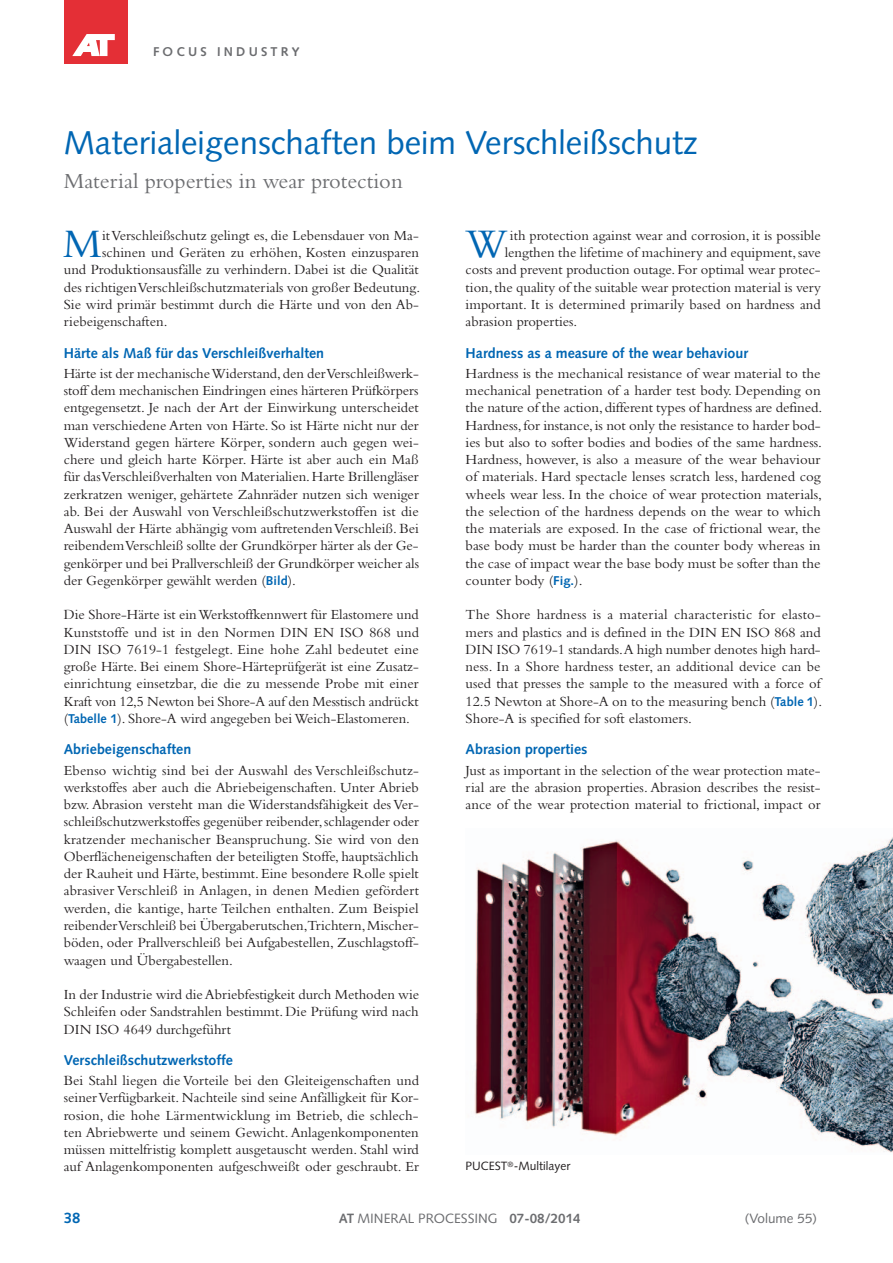
<style>
.page{position:relative;width:893px;height:1263px;background:#fff}
.page>*{position:absolute;margin:0;border:0;box-sizing:border-box;transform-origin:0 0}
.t1{font:42.3px "Bembo Std";color:#0166b3}
.t2{font:33px "Syntax LT Std";color:#0166b3}
.t3{font:22.5px "Bembo Std";color:#6c6d70}
.t4{font:700 15px "Syntax LT Std";color:#0166b3}
.t5{font:14.55px/17.2px "Bembo Std";color:#231f20;text-align:justify}
.t6{font:700 14.25px "Syntax LT Std";color:#0166b3}
.t7{font:13.5px "Syntax LT Std";color:#6c6d70}
.t8{font:700 13.5px "Syntax LT Std";color:#6c6d70}
.t9{font:700 12.75px "Syntax LT Std";letter-spacing:.25em;color:#6c6d70}
.t10{font:12px "Syntax LT Std";color:#231f20}
.s1{font-family:"Syntax LT Std";font-weight:700;font-size:12.75px;color:#0166b3}
.s2{font-weight:700}
</style>
<div class="page">
<div style="left:64px;top:0;width:64px;height:64px;background:#e42f36"></div>
<svg style="left:72px;top:34px;width:43px;height:22px"></svg>
<img style="left:474px;top:837px;width:419px;height:316px">
<p class="t9" style="left:153px;top:45px;width:148px">FOCUS INDUSTRY</p>
<h2 class="t2" style="left:64px;top:123px;width:636px">Materialeigenschaften beim Verschleißschutz</h2>
<h3 class="t3" style="left:64px;top:168px;width:340px">Material properties in wear protection</h3>
<h1 class="t1" style="left:63px;top:219px;width:40px">M</h1>
<p class="t5" style="left:102px;top:226px;width:318px">it Verschleißschutz gelingt es, die Lebensdauer von Ma-</p>
<p class="t5" style="left:102px;top:244px;width:319px">schinen und Geräten zu erhöhen, Kosten einzusparen</p>
<p class="t5" style="left:64px;top:261px;width:357px">und Produktionsausfälle zu verhindern. Dabei ist die Qualität</p>
<p class="t5" style="left:64px;top:278px;width:358px">des richtigen Verschleißschutzmaterials von großer Bedeutung.</p>
<p class="t5" style="left:64px;top:295px;width:357px">Sie wird primär bestimmt durch die Härte und von den Ab-</p>
<p class="t5" style="left:64px;top:313px;width:105px">riebeigenschaften.</p>
<p class="t6" style="left:64px;top:344px;width:262px">Härte als Maß für das Verschleißverhalten</p>
<p class="t5" style="left:64px;top:364px;width:357px">Härte ist der mechanische Widerstand, den der Verschleißwerk&shy;stoff dem mechanischen Eindringen eines härteren Prüfkörpers entgegensetzt. Je nach der Art der Einwirkung unterscheidet man verschiedene Arten von Härte. So ist Härte nicht nur der Widerstand gegen härtere Körper, sondern auch gegen wei&shy;chere und gleich harte Körper. Härte ist aber auch ein Maß für das Verschleißverhalten von Materialien. Harte Brillengläser zerkratzen weniger, gehärtete Zahnräder nutzen sich weniger ab. Bei der Auswahl von Verschleißschutzwerkstoffen ist die Auswahl der Härte abhängig vom auftretenden Verschleiß. Bei reibendem Verschleiß sollte der Grundkörper härter als der Ge&shy;genkörper und bei Prallverschleiß der Grundkörper weicher als der Gegenkörper gewählt werden (<span class="s1">Bild</span>).</p>
<p class="t5" style="left:64px;top:606px;width:357px">Die Shore-Härte ist ein Werkstoffkennwert für Elastomere und Kunststoffe und ist in den Normen DIN EN ISO 868 und DIN ISO 7619-1 festgelegt. Eine hohe Zahl bedeutet eine große Härte. Bei einem Shore-Härteprüfgerät ist eine Zusatz&shy;einrichtung einsetzbar, die die zu messende Probe mit einer Kraft von 12,5 Newton bei Shore-A auf den Messtisch andrückt (<span class="s1">Tabelle 1</span>). Shore-A wird angegeben bei Weich-Elastomeren.</p>
<p class="t6" style="left:64px;top:741px;width:129px">Abriebeigenschaften</p>
<p class="t5" style="left:64px;top:761px;width:357px">Ebenso wichtig sind bei der Auswahl des Verschleißschutz&shy;werkstoffes aber auch die Abriebeigenschaften. Unter Abrieb bzw. Abrasion versteht man die Widerstandsfähigkeit des Ver&shy;schleißschutzwerkstoffes gegenüber reibender, schlagender oder kratzender mechanischer Beanspruchung. Sie wird von den Oberflächeneigenschaften der beteiligten Stoffe, hauptsächlich der Rauheit und Härte, bestimmt. Eine besondere Rolle spielt abrasiver Verschleiß in Anlagen, in denen Medien gefördert werden, die kantige, harte Teilchen enthalten. Zum Beispiel reibender Verschleiß bei Übergaberutschen,Trichtern, Mischer&shy;böden, oder Prallverschleiß bei Aufgabestellen, Zuschlagstoff&shy;waagen und Übergabestellen.</p>
<p class="t5" style="left:64px;top:985px;width:357px">In der Industrie wird die Abriebfestigkeit durch Methoden wie Schleifen oder Sandstrahlen bestimmt. Die Prüfung wird nach DIN ISO 4649 durchgeführt</p>
<p class="t6" style="left:64px;top:1052px;width:171px">Verschleißschutzwerkstoffe</p>
<p class="t5" style="left:64px;top:1072px;width:357px">Bei Stahl liegen die Vorteile bei den Gleiteigenschaften und seiner Verfügbarkeit. Nachteile sind seine Anfälligkeit für Kor&shy;rosion, die hohe Lärmentwicklung im Betrieb, die schlech&shy;ten Abriebwerte und seinem Gewicht. Anlagenkomponenten müssen mittelfristig komplett ausgetauscht werden. Stahl wird auf Anlagenkomponenten aufgeschweißt oder geschraubt. Er</p>
<h1 class="t1" style="left:466px;top:219px;width:44px">W</h1>
<p class="t5" style="left:510px;top:226px;width:312px">ith protection against wear and corrosion, it is possible</p>
<p class="t5" style="left:505px;top:244px;width:317px">lengthen the lifetime of machinery and equipment, save</p>
<p class="t5" style="left:466px;top:261px;width:357px">costs and prevent production outage. For optimal wear protec-</p>
<p class="t5" style="left:466px;top:278px;width:357px">tion, the quality of the suitable wear protection material is very</p>
<p class="t5" style="left:466px;top:295px;width:357px">important. It is determined primarily based on hardness and</p>
<p class="t5" style="left:466px;top:313px;width:113px">abrasion properties.</p>
<p class="t6" style="left:466px;top:344px;width:284px">Hardness as a measure of the wear behaviour</p>
<p class="t5" style="left:466px;top:364px;width:358px;text-align:left">Hardness is the mechanical resistance of wear material to the mechanical penetration of a harder test body. Depending on the nature of the action, different types of hardness are defined.<br>Hardness, for instance, is not only the resistance to harder bod&shy;ies but also to softer bodies and bodies of the same hardness.<br>Hardness, however, is also a measure of the wear behaviour of materials. Hard spectacle lenses scratch less, hardened cog wheels wear less. In the choice of wear protection materials, the selection of the hardness depends on the wear to which the materials are exposed. In the case of frictional wear, the base body must be harder than the counter body whereas in the case of impact wear the base body must be softer than the counter body (<span class="s1">Fig.</span>).</p>
<p class="t5" style="left:466px;top:606px;width:358px">The Shore hardness is a material characteristic for elasto&shy;mers and plastics and is defined in the DIN EN ISO 868 and DIN ISO 7619-1 standards.A high number denotes high hard&shy;ness. In a Shore hardness tester, an additional device can be used that presses the sample to the measured with a force of 12.5 Newton at Shore-A on to the measuring bench (<span class="s1">Table 1</span>).<br>Shore-A is specified for soft elastomers.</p>
<p class="t6" style="left:466px;top:741px;width:123px">Abrasion properties</p>
<p class="t5" style="left:466px;top:761px;width:356px">Just as important in the selection of the wear protection mate&shy;rial are the abrasion properties. Abrasion describes the resist&shy;ance of the wear protection material to frictional, impact or</p>
<p class="t10" style="left:466px;top:1159px;width:106px">PUCEST<sup>®</sup>-Multilayer</p>
<p class="t4" style="left:64px;top:1209px;width:18px">38</p>
<p class="t8" style="left:509px;top:1211px;width:73px">07-08/2014</p>
<p class="t7" style="left:339px;top:1210px;width:161px"><span class="s2">AT</span> MINERAL PROCESSING</p>
<p class="t7" style="left:745px;top:1210px;width:74px">(Volume 55)</p>
</div>
